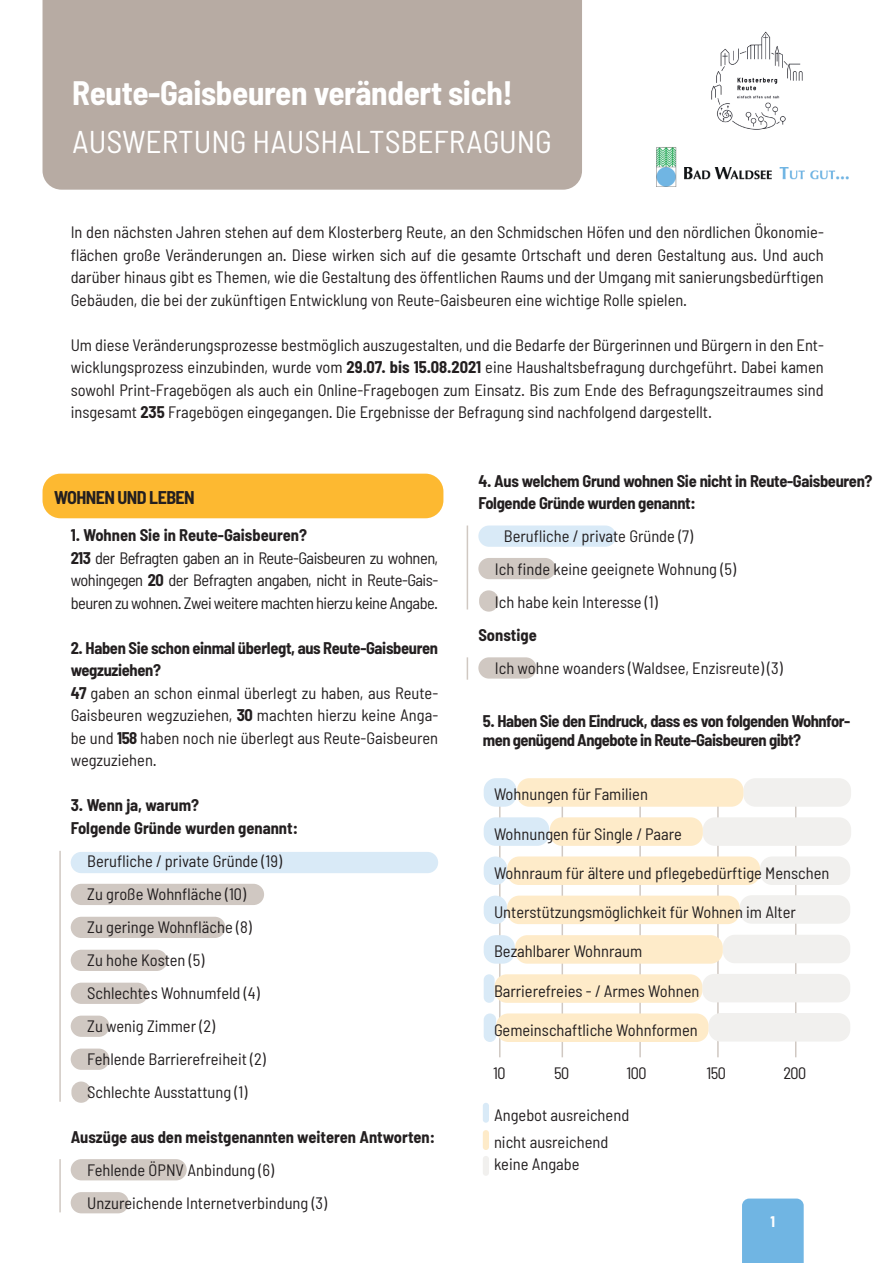
<style>
.page{position:relative;width:893px;height:1263px;background:#fff}
.page>*{position:absolute;margin:0;border:0;box-sizing:border-box;transform-origin:0 0}
.t1{font:700 semi-condensed 33.15px "Barlow";letter-spacing:-.01em;color:#fff}
.t2{font:semi-condensed 31.5px "Barlow";color:#fff}
.t3{font:700 semi-condensed 18px "Barlow";letter-spacing:-.03em;color:#231f20}
.t4{font:semi-condensed 16.5px/22.5px "Barlow";color:#231f20}
.t5{font:semi-condensed 16.5px/22.5px "Barlow";letter-spacing:-.03em;color:#231f20}
.t6{font:700 semi-condensed 16.5px/22.5px "Barlow";letter-spacing:-.02em;color:#231f20}
.t7{font:700 semi-condensed 16.5px/22.5px "Barlow";color:#231f20}
.t8{font:700 semi-condensed 15px "Barlow";color:#fff}
.s1{font-weight:700}
</style>
<div class="page">
<div style="left:742px;top:1198px;width:62px;height:65px;background:#70b5e3"></div>
<div style="left:43px;top:0;width:539px;height:190px;background:#b7aba3"></div>
<div style="left:71px;top:852px;width:367px;height:21px;background:#d9eaf7;border-radius:11px"></div>
<div style="left:71px;top:884px;width:193px;height:21px;background:#d0c8c2;border-radius:11px"></div>
<div style="left:71px;top:917px;width:154px;height:21px;background:#d0c8c2;border-radius:11px"></div>
<div style="left:71px;top:950px;width:96px;height:21px;background:#d0c8c2;border-radius:11px"></div>
<div style="left:71px;top:983px;width:77px;height:21px;background:#d0c8c2;border-radius:11px"></div>
<div style="left:71px;top:1015px;width:38px;height:22px;background:#d0c8c2;border-radius:11px"></div>
<div style="left:71px;top:1048px;width:38px;height:22px;background:#d0c8c2;border-radius:11px"></div>
<div style="left:71px;top:1081px;width:20px;height:22px;background:#d0c8c2;border-radius:10px"></div>
<div style="left:71px;top:1159px;width:116px;height:21px;background:#d0c8c2;border-radius:11px"></div>
<div style="left:71px;top:1192px;width:58px;height:21px;background:#d0c8c2;border-radius:11px"></div>
<div style="left:43px;top:474px;width:400px;height:44px;background:#fdb931;border-radius:18px"></div>
<hr style="left:59px;top:851px;width:2px;height:251px;background:#d0c8c2">
<div style="left:478px;top:657px;width:58px;height:22px;background:#d0c8c2;border-radius:11px"></div>
<div style="left:479px;top:590px;width:19px;height:22px;background:#d0c8c2;border-radius:10px"></div>
<div style="left:478px;top:558px;width:78px;height:21px;background:#d0c8c2;border-radius:11px"></div>
<div style="left:478px;top:525px;width:138px;height:22px;background:#d9eaf7;border-radius:11px"></div>
<hr style="left:467px;top:525px;width:1px;height:84px;background:#d0c8c2">
<svg style="left:467px;top:657px;width:1px;height:23px"></svg>
<hr style="left:59px;top:1159px;width:2px;height:53px;background:#d0c8c2">
<hr style="left:499px;top:784px;width:1px;height:273px;background:#d0c8c2">
<hr style="left:562px;top:784px;width:1px;height:273px;background:#d0c8c2">
<hr style="left:639px;top:784px;width:2px;height:273px;background:#d0c8c2">
<hr style="left:717px;top:784px;width:2px;height:273px;background:#d0c8c2">
<hr style="left:795px;top:784px;width:1px;height:273px;background:#d0c8c2">
<div style="left:484px;top:778px;width:32px;height:29px;background:#d9eaf7;border-radius:12px"></div>
<div style="left:484px;top:856px;width:23px;height:29px;background:#d9eaf7;border-radius:12px"></div>
<div style="left:484px;top:896px;width:23px;height:28px;background:#d9eaf7;border-radius:12px"></div>
<div style="left:484px;top:935px;width:31px;height:29px;background:#d9eaf7;border-radius:12px"></div>
<div style="left:484px;top:974px;width:11px;height:29px;background:#d9eaf7;border-radius:5px"></div>
<div style="left:484px;top:1013px;width:12px;height:29px;background:#d9eaf7;border-radius:6px"></div>
<div style="left:484px;top:817px;width:65px;height:29px;background:#d9eaf7;border-radius:12px"></div>
<div style="left:743px;top:778px;width:108px;height:29px;background:#f1f0ee;border-radius:12px"></div>
<div style="left:760px;top:856px;width:90px;height:29px;background:#f1f0ee;border-radius:12px"></div>
<div style="left:740px;top:895px;width:110px;height:29px;background:#f1f0ee;border-radius:12px"></div>
<div style="left:723px;top:935px;width:127px;height:28px;background:#f1f0ee;border-radius:12px"></div>
<div style="left:702px;top:974px;width:148px;height:28px;background:#f1f0ee;border-radius:12px"></div>
<div style="left:708px;top:1013px;width:142px;height:28px;background:#f1f0ee;border-radius:12px"></div>
<div style="left:703px;top:817px;width:148px;height:29px;background:#f1f0ee;border-radius:12px"></div>
<div style="left:517px;top:778px;width:226px;height:29px;background:#feebc9;border-radius:12px"></div>
<div style="left:507px;top:856px;width:253px;height:29px;background:#feebc9;border-radius:12px"></div>
<div style="left:507px;top:896px;width:233px;height:28px;background:#feebc9;border-radius:12px"></div>
<div style="left:515px;top:935px;width:208px;height:29px;background:#feebc9;border-radius:12px"></div>
<div style="left:495px;top:974px;width:207px;height:29px;background:#feebc9;border-radius:12px"></div>
<div style="left:496px;top:1013px;width:212px;height:29px;background:#feebc9;border-radius:12px"></div>
<div style="left:550px;top:817px;width:153px;height:29px;background:#feebc9;border-radius:12px"></div>
<div style="left:483px;top:1103px;width:6px;height:20px;background:#d9eaf7;border-radius:3px"></div>
<div style="left:483px;top:1130px;width:6px;height:20px;background:#feebc9;border-radius:3px"></div>
<div style="left:483px;top:1156px;width:6px;height:20px;background:#f1f0ee;border-radius:3px"></div>
<img style="left:656px;top:147px;width:192px;height:40px">
<img style="left:711px;top:31px;width:92px;height:99px">
<h1 class="t1" style="left:72px;top:73px;width:442px">Reute-Gaisbeuren verändert sich!</h1>
<h2 class="t2" style="left:72px;top:122px;width:481px">AUSWERTUNG HAUSHALTSBEFRAGUNG</h2>
<p class="t4" style="left:71px;top:221px;width:755px;text-align:justify">In den nächsten Jahren stehen auf dem Klosterberg Reute, an den Schmidschen Höfen und den nördlichen Ökonomie&shy;flächen große Veränderungen an. Diese wirken sich auf die gesamte Ortschaft und deren Gestaltung aus. Und auch darüber hinaus gibt es Themen, wie die Gestaltung des öffentlichen Raums und der Umgang mit sanierungsbedürftigen Gebäuden, die bei der zukünftigen Entwicklung von Reute-Gaisbeuren eine wichtige Rolle spielen.</p>
<p class="t4" style="left:71px;top:333px;width:755px;text-align:justify">Um diese Veränderungsprozesse bestmöglich auszugestalten, und die Bedarfe der Bürgerinnen und Bürgern in den Ent&shy;wicklungsprozess einzubinden, wurde vom <span class="s1">29.07. bis 15.08.2021</span> eine Haushaltsbefragung durchgeführt. Dabei kamen sowohl Print-Fragebögen als auch ein Online-Fragebogen zum Einsatz. Bis zum Ende des Befragungszeitraumes sind insgesamt <span class="s1">235</span> Fragebögen eingegangen. Die Ergebnisse der Befragung sind nachfolgend dargestellt.</p>
<p class="t3" style="left:54px;top:486px;width:142px">WOHNEN UND LEBEN</p>
<p class="t5" style="left:71px;top:524px;width:369px"><span class="s1">1. Wohnen Sie in Reute-Gaisbeuren?<br>213</span> der Befragten gaben an in Reute-Gaisbeuren zu wohnen, wohingegen <span class="s1">20</span> der Befragten angaben, nicht in Reute-Gais&shy;beuren zu wohnen. Zwei weitere machten hierzu keine Angabe.</p>
<p class="t4" style="left:71px;top:636px;width:369px"><span class="s1">2. Haben Sie schon einmal überlegt, aus Reute-Gaisbeuren wegzuziehen?<br>47</span> gaben an schon einmal überlegt zu haben, aus Reute-Gaisbeuren wegzuziehen, <span class="s1">30</span> machten hierzu keine Anga&shy;be und <span class="s1">158</span> haben noch nie überlegt aus Reute-Gaisbeuren wegzuziehen.</p>
<p class="t7" style="left:71px;top:794px;width:229px">3. Wenn ja, warum?<br>Folgende Gründe wurden genannt:</p>
<p class="t4" style="left:87px;top:844px;width:196px;line-height:33px">Berufliche / private Gründe (19)<br>Zu große Wohnfläche (10)<br>Zu geringe Wohnfläche (8)<br>Zu hohe Kosten (5)<br>Schlechtes Wohnumfeld (4)<br>Zu wenig Zimmer (2)<br>Fehlende Barrierefreiheit (2)<br>Schlechte Ausstattung (1)</p>
<p class="t7" style="left:71px;top:1125px;width:366px">Auszüge aus den meistgenannten weiteren Antworten:</p>
<p class="t4" style="left:87px;top:1153px;width:242px;line-height:33px">Fehlende ÖPNV Anbindung (6)<br>Unzureichende Internetverbindung (3)</p>
<p class="t6" style="left:478px;top:469px;width:396px">4. Aus welchem Grund wohnen Sie nicht in Reute-Gaisbeuren?<br>Folgende Gründe wurden genannt:</p>
<p class="t4" style="left:495px;top:519px;width:243px;line-height:33px;text-indent:9px">Berufliche / private Gründe (7)<br>Ich finde keine geeignete Wohnung (5)<br>Ich habe kein Interesse (1)</p>
<p class="t7" style="left:478px;top:624px;width:60px">Sonstige</p>
<p class="t4" style="left:495px;top:657px;width:290px">Ich wohne woanders (Waldsee, Enzisreute) (3)</p>
<p class="t6" style="left:483px;top:710px;width:369px;line-height:19.8px">5. Haben Sie den Eindruck, dass es von folgenden Wohnfor&shy;men genügend Angebote in Reute-Gaisbeuren gibt?</p>
<p class="t4" style="left:494px;top:783px;width:155px">Wohnungen für Familien</p>
<p class="t4" style="left:494px;top:822px;width:189px">Wohnungen für Single / Paare</p>
<p class="t4" style="left:494px;top:861px;width:337px">Wohnraum für ältere und pflegebedürftige Menschen</p>
<p class="t4" style="left:494px;top:900px;width:303px">Unterstützungsmöglichkeit für Wohnen im Alter</p>
<p class="t4" style="left:494px;top:940px;width:150px">Bezahlbarer Wohnraum</p>
<p class="t4" style="left:494px;top:979px;width:207px">Barrierefreies - / Armes Wohnen</p>
<p class="t4" style="left:494px;top:1018px;width:205px">Gemeinschaftliche Wohnformen</p>
<p class="t4" style="left:493px;top:1061px;width:14px">10</p>
<p class="t4" style="left:554px;top:1061px;width:17px">50</p>
<p class="t4" style="left:626px;top:1061px;width:21px">100</p>
<p class="t4" style="left:706px;top:1061px;width:21px">150</p>
<p class="t4" style="left:783px;top:1061px;width:24px">200</p>
<p class="t4" style="left:494px;top:1102px;width:137px;line-height:26.1px">Angebot ausreichend nicht ausreichend</p>
<p class="t4" style="left:494px;top:1153px;width:87px">keine Angabe</p>
<p class="t8" style="left:770px;top:1212px;width:6px">1</p>
</div>
